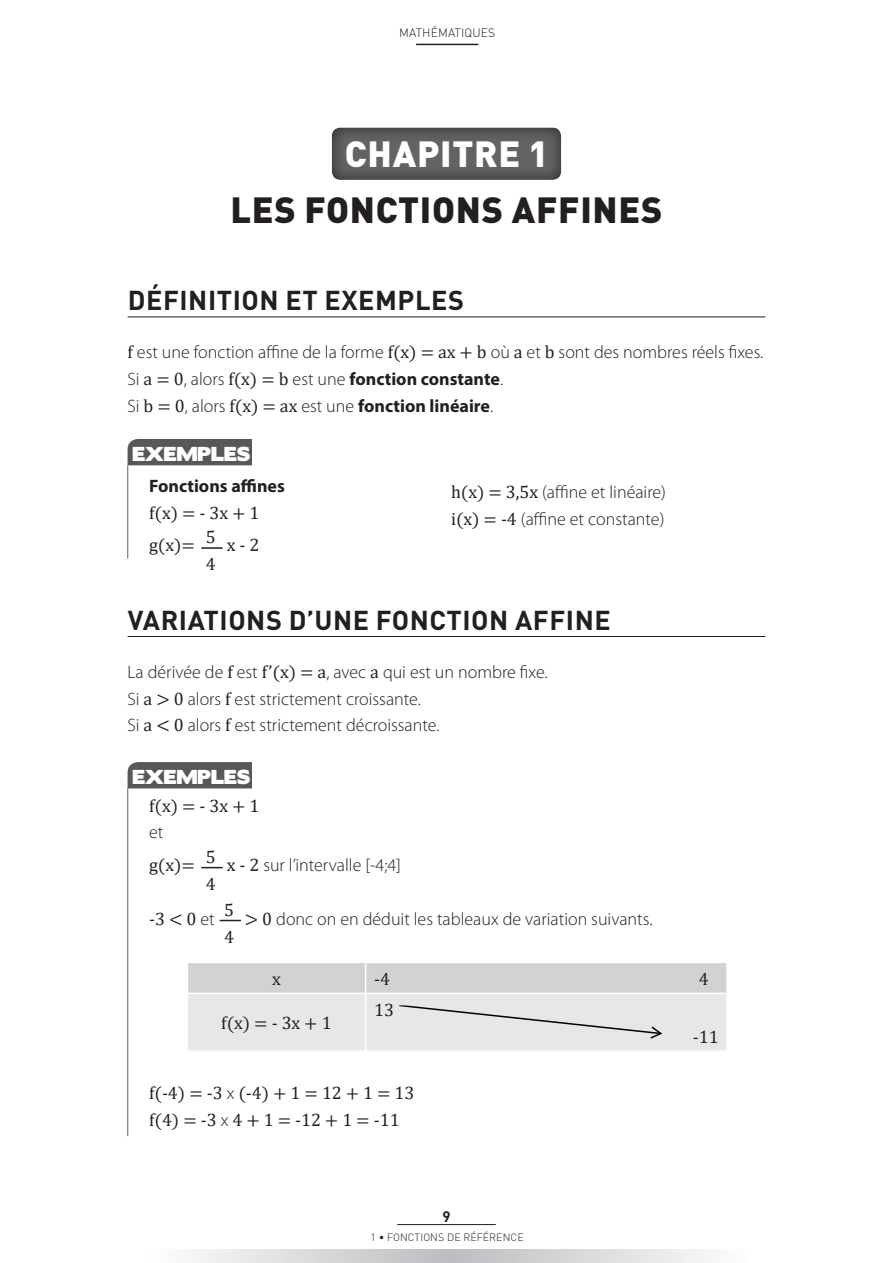
<style>
.page{position:relative;width:893px;height:1263px;background:#fff}
.page>*{position:absolute;margin:0;border:0;box-sizing:border-box;transform-origin:0 0}
.Titre_chapitre{font:900 36px "DIN Pro";letter-spacing:.02em;color:#231f20}
.t1{font:900 36px "DIN Pro";letter-spacing:.02em;color:#fff}
.Sous_titre_1{font:700 27px "DIN Pro";letter-spacing:.02em;color:#231f20}
.Texte_standard{font:300 18px "Myriad Pro";color:#231f20}
.Texte_standard-2{font:18px/26.7px "Cambria Math";color:#231f20}
.Texte_standard-3{font:700 18px "Myriad Pro";color:#231f20}
.t2{font:18px "Boris Black Bloxx";color:#fff}
.Folio{font:700 15px "DIN";color:#231f20}
.t3{font:300 12px "DIN Pro";letter-spacing:.01em;color:#231f20}
.t4{font:300 10.5px "DIN Pro";letter-spacing:.01em;color:#231f20}
.s1{font-family:"Cambria Math";font-weight:400}
.s2{font-weight:300}
.s3{font-family:"Myriad Pro";font-weight:300}
</style>
<div class="page">
<svg style="left:195px;top:1249px;width:510px;height:14px;background:#d7d8da"></svg>
<hr style="left:416px;top:44px;width:62px;height:1px;background:#231f20">
<hr style="left:397px;top:1224px;width:99px;height:1px;background:#231f20">
<hr style="left:128px;top:317px;width:637px;height:1px;background:#231f20">
<div style="left:332px;top:120px;width:262px;height:60px;background:#231f20;opacity:.75"></div>
<div style="left:128px;top:439px;width:124px;height:26px;background:#57585a"></div>
<hr style="left:127px;top:465px;width:1px;height:93px;background:#636366">
<hr style="left:128px;top:636px;width:637px;height:1px;background:#231f20">
<div style="left:128px;top:762px;width:124px;height:26px;background:#57585a"></div>
<hr style="left:127px;top:788px;width:1px;height:348px;background:#636366">
<svg style="left:220px;top:920px;width:21px;height:1px"></svg>
<hr style="left:201px;top:547px;width:22px;height:2px;background:#231f20">
<svg style="left:201px;top:867px;width:22px;height:1px"></svg>
<svg style="left:188px;top:963px;width:539px;height:87px;background:#dddee0"></svg>
<p class="t3" style="left:399px;top:24px;width:98px">MATHÉMATIQUES</p>
<h1 class="t1" style="left:345px;top:123px;width:205px">CHAPITRE 1</h1>
<p class="Titre_chapitre" style="left:230px;top:179px;width:433px">LES FONCTIONS AFFINES</p>
<p class="Sous_titre_1" style="left:128px;top:278px;width:338px">DÉFINITION ET EXEMPLES</p>
<p class="Texte_standard" style="left:128px;top:342px;width:637px"><span class="s1">f</span> est une fonction affine de la forme <span class="s1">f(x) = ax + b</span> où <span class="s1">a</span> et <span class="s1">b</span> sont des nombres réels fixes.</p>
<p class="Texte_standard-3" style="left:128px;top:367px;width:377px"><span class="s2">Si</span> <span class="s1">a = 0</span><span class="s2">, alors</span> <span class="s1">f(x) = b</span> <span class="s2">est une</span> fonction constante<span class="s2">.</span></p>
<p class="Texte_standard-3" style="left:128px;top:394px;width:367px"><span class="s2">Si</span> <span class="s1">b = 0</span><span class="s2">, alors</span> <span class="s1">f(x) = ax</span> <span class="s2">est une</span> fonction linéaire<span class="s2">.</span></p>
<p class="t2" style="left:132px;top:440px;width:119px">EXEMPLES</p>
<p class="Texte_standard-3" style="left:149px;top:474px;width:137px">Fonctions affines</p>
<p class="Texte_standard-2" style="left:149px;top:499px;width:112px">f(x) = - 3x + 1</p>
<p class="Texte_standard-2" style="left:149px;top:532px;width:47px">g(x)=</p>
<p class="Texte_standard-2" style="left:227px;top:532px;width:34px">x - 2</p>
<p class="Texte_standard" style="left:451px;top:482px;width:216px"><span class="s1">h(x) = 3,5x</span> (affine et linéaire)</p>
<p class="Texte_standard" style="left:451px;top:509px;width:215px"><span class="s1">i(x) = -4</span> (affine et constante)</p>
<p class="Texte_standard-2" style="left:206px;top:524px;width:11px">5<br>4</p>
<p class="Sous_titre_1" style="left:128px;top:597px;width:484px">VARIATIONS D’UNE FONCTION AFFINE</p>
<p class="Texte_standard" style="left:128px;top:662px;width:422px">La dérivée de <span class="s1">f</span> est <span class="s1">f’(x) = a</span>, avec <span class="s1">a</span> qui est un nombre fixe.</p>
<p class="Texte_standard" style="left:128px;top:689px;width:295px">Si <span class="s1">a &gt; 0</span> alors <span class="s1">f</span> est strictement croissante.</p>
<p class="Texte_standard" style="left:128px;top:715px;width:313px">Si <span class="s1">a &lt; 0</span> alors <span class="s1">f</span> est strictement décroissante.</p>
<p class="t2" style="left:132px;top:764px;width:119px">EXEMPLES</p>
<p class="Texte_standard-2" style="left:149px;top:792px;width:112px">f(x) = - 3x + 1</p>
<p class="Texte_standard" style="left:149px;top:822px;width:16px">et</p>
<p class="Texte_standard-2" style="left:149px;top:851px;width:47px">g(x)=</p>
<p class="Texte_standard" style="left:227px;top:855px;width:176px"><span class="s1">x - 2</span> sur l’intervalle [-4;4]</p>
<p class="Texte_standard-2" style="left:149px;top:905px;width:67px">-3 &lt; 0 <span class="s3">et</span></p>
<p class="Texte_standard-2" style="left:224px;top:896px;width:11px">5<br>4</p>
<p class="Texte_standard" style="left:245px;top:909px;width:409px"><span class="s1">&gt; 0</span> donc on en déduit les tableaux de variation suivants.</p>
<p class="Texte_standard-2" style="left:272px;top:965px;width:10px">x</p>
<p class="Texte_standard-2" style="left:374px;top:965px;width:17px">-4</p>
<p class="Texte_standard-2" style="left:699px;top:965px;width:11px">4</p>
<p class="Texte_standard-2" style="left:221px;top:1010px;width:112px">f(x) = - 3x + 1</p>
<p class="Texte_standard-2" style="left:206px;top:843px;width:11px">5<br>4</p>
<p class="Texte_standard-2" style="left:374px;top:996px;width:21px">13</p>
<p class="Texte_standard-2" style="left:693px;top:1023px;width:27px">-11</p>
<p class="Texte_standard-2" style="left:149px;top:1080px;width:267px">f(-4) = -3 <span class="s3">x</span> (-4) + 1 = 12 + 1 = 13</p>
<p class="Texte_standard-2" style="left:149px;top:1106px;width:252px">f(4) = -3 <span class="s3">x</span> 4 + 1 = -12 + 1 = -11</p>
<p class="Folio" style="left:442px;top:1207px;width:10px">9</p>
<p class="t4" style="left:371px;top:1230px;width:155px">1 • FONCTIONS DE RÉFÉRENCE</p>
</div>
